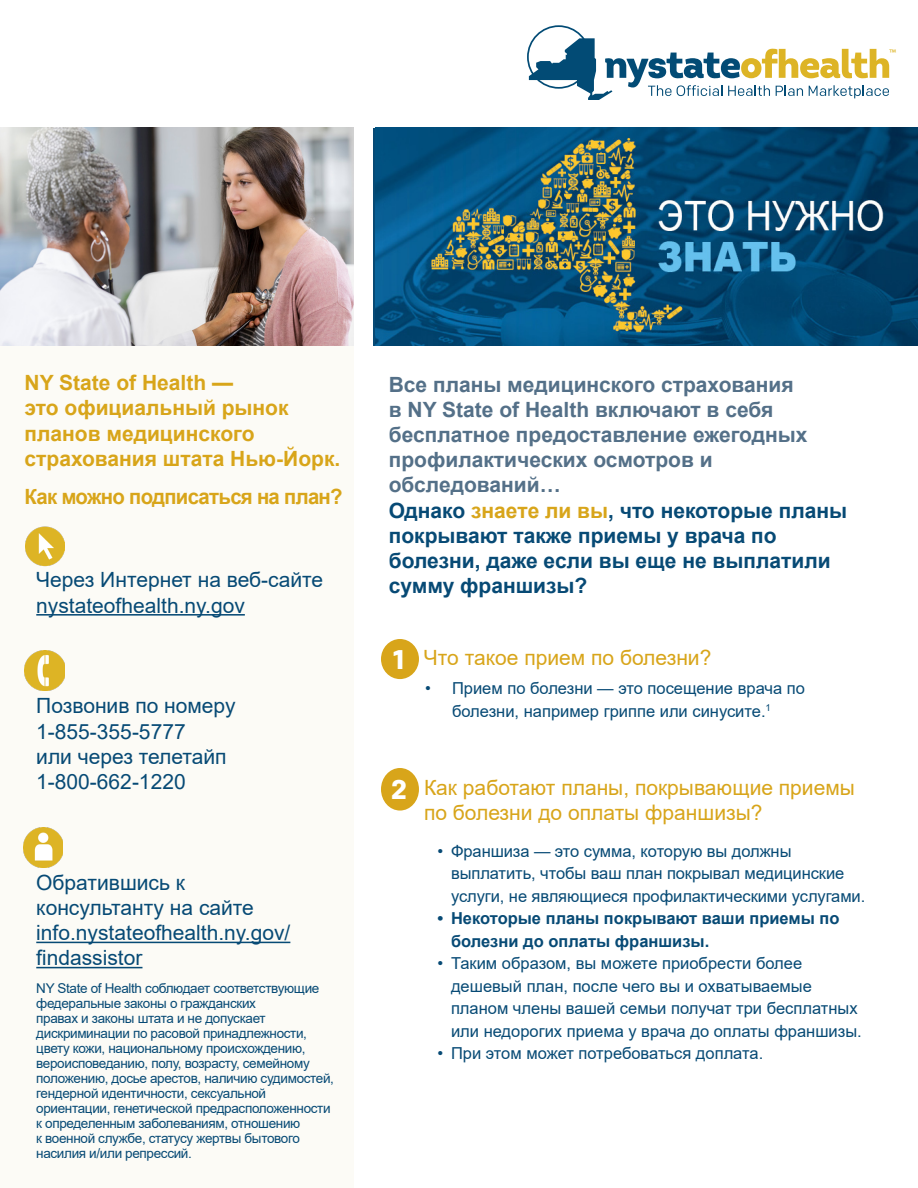
<style>
.page{position:relative;width:918px;height:1188px;background:#fff}
.page>*{position:absolute;margin:0;border:0;box-sizing:border-box;transform-origin:0 0}
.t1{font:700 27px "Colfax";color:#fff}
.t2{font:21px/25.2px "Arial";color:#074a75}
.t3{font:700 21px/25.2px "Arial";color:#547088}
.t4{font:700 21px/25.2px "Arial";color:#074a75}
.t5{font:21px/25.2px "Arial";color:#d8a51a}
.t6{font:700 21px/25.2px "Arial";color:#d8a51a}
.t7{font:700 21px "Arial";letter-spacing:-.035em;color:#d8a51a}
.t8{font:16.5px/22.5px "Arial";color:#074a75}
.t9{font:700 16.5px/22.5px "Arial";color:#074a75}
.t10{font:13.5px/15px "Arial";letter-spacing:-.025em;color:#074a75}
.t11{font:11.1px "Intro";color:#ddb425}
.s1{color:#d8a51a}
</style>
<div class="page">
<div style="left:0;top:346px;width:353px;height:842px;background:#fcfbf6"></div>
<svg style="left:527px;top:25px;width:362px;height:75px"></svg>
<img style="left:376px;top:128px;width:542px;height:218px">
<img style="left:0;top:128px;width:353px;height:218px">
<hr style="left:36px;top:614px;width:209px;height:2px;background:#074a75">
<hr style="left:36px;top:942px;width:254px;height:1px;background:#074a75">
<hr style="left:36px;top:967px;width:106px;height:1px;background:#074a75">
<img style="left:26px;top:526px;width:38px;height:41px">
<img style="left:25px;top:650px;width:39px;height:41px">
<img style="left:23px;top:827px;width:40px;height:41px">
<div style="left:381px;top:768px;width:38px;height:43px;background:#d8a51a;border-radius:50%"></div>
<div style="left:381px;top:639px;width:38px;height:40px;background:#d8a51a;border-radius:50%"></div>
<p class="t11" style="left:889px;top:46px;width:8px">™</p>
<p class="t6" style="left:25px;top:370px;width:317px">NY State of Health —<br>это официальный рынок планов медицинского страхования штата Нью-Йорк.</p>
<p class="t7" style="left:25px;top:482px;width:320px">Как можно подписаться на план?</p>
<p class="t2" style="left:36px;top:567px;width:288px">Через Интернет на веб-сайте nystateofhealth.ny.gov</p>
<p class="t2" style="left:36px;top:693px;width:201px">Позвонив по номеру<br>1-855-355-5777</p>
<p class="t2" style="left:36px;top:744px;width:192px">или через телетайп<br>1-800-662-1220</p>
<p class="t2" style="left:36px;top:870px;width:256px">Обратившись к консультанту на сайте info.nystateofhealth.ny.gov/ findassistor</p>
<p class="t10" style="left:36px;top:980px;width:299px">NY State of Health соблюдает соответствующие федеральные законы о гражданских<br>правах и законы штата и не допускает дискриминации по расовой принадлежности, цвету кожи, национальному происхождению, вероисповеданию, полу, возрасту, семейному положению, досье арестов, наличию судимостей, гендерной идентичности, сексуальной ориентации, генетической предрасположенности к определенным заболеваниям, отношению<br>к военной службе, статусу жертвы бытового насилия и/или репрессий.</p>
<p class="t3" style="left:389px;top:372px;width:420px">Все планы медицинского страхования в NY State of Health включают в себя бесплатное предоставление ежегодных профилактических осмотров и обследований…</p>
<p class="t4" style="left:389px;top:498px;width:460px">Однако <span class="s1">знаете ли вы</span>, что некоторые планы покрывают также приемы у врача по болезни, даже если вы еще не выплатили сумму франшизы?</p>
<p class="t1" style="left:393px;top:643px;width:13px">1</p>
<p class="t5" style="left:424px;top:645px;width:289px">Что такое прием по болезни?</p>
<p class="t8" style="left:425px;top:677px;width:381px;text-align:center">• Прием по болезни — это посещение врача по болезни, например гриппе или синусите.<sup>1</sup></p>
<p class="t1" style="left:391px;top:773px;width:18px">2</p>
<p class="t5" style="left:424px;top:775px;width:432px">Как работают планы, покрывающие приемы по болезни до оплаты франшизы?</p>
<p class="t8" style="left:451px;top:840px;width:416px;text-indent:-14px">• Франшиза — это сумма, которую вы должны выплатить, чтобы ваш план покрывал медицинские услуги, не являющиеся профилактическими услугами.</p>
<p class="t9" style="left:451px;top:907px;width:390px;text-indent:-14px">• Некоторые планы покрывают ваши приемы по болезни до оплаты франшизы.</p>
<p class="t8" style="left:451px;top:952px;width:412px;text-indent:-14px">• Таким образом, вы можете приобрести более дешевый план, после чего вы и охватываемые планом члены вашей семьи получат три бесплатных или недорогих приема у врача до оплаты франшизы.</p>
<p class="t8" style="left:438px;top:1042px;width:327px">• При этом может потребоваться доплата.</p>
</div>
